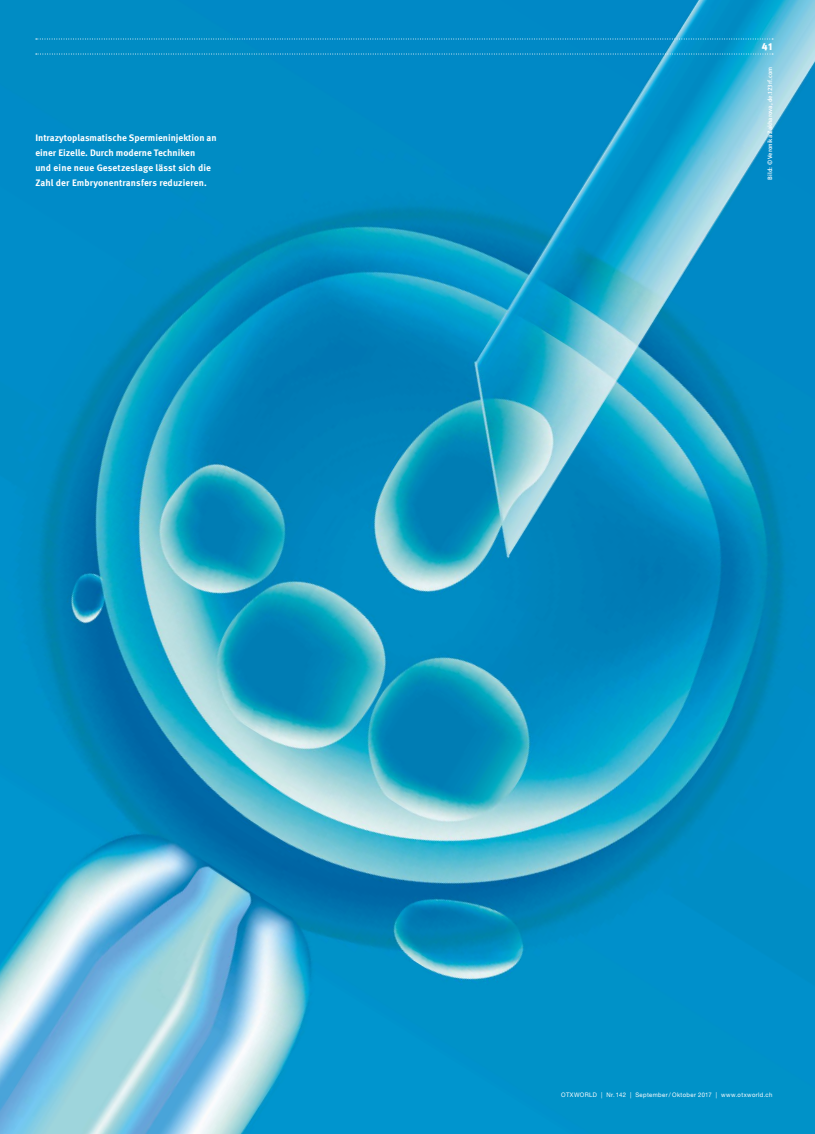
<style>
.page{position:relative;width:815px;height:1134px;background:#fff}
.page>*{position:absolute;margin:0;border:0;box-sizing:border-box;transform-origin:0 0}
.t1{font:900 10px "Meta OT";color:#fff}
.t2{font:700 9.38px/15px "Meta OT";color:#fff}
.t3{font:6.25px "Helvetica Neue LT Pro";letter-spacing:.065em;color:#fff;scale:.95 1}
.t4{font:500 6.25px "Meta OT";color:#fff}
</style>
<div class="page">
<img style="left:0;top:0;width:815px;height:1134px">
<svg style="left:36px;top:54px;width:737px;height:1px"></svg>
<svg style="left:36px;top:39px;width:737px;height:1px"></svg>
<p class="t2" style="left:35px;top:130px;width:183px">Intrazytoplasmatische Spermieninjektion an einer Eizelle. Durch moderne Techniken<br>und eine neue Gesetzeslage lässt sich die Zahl der Embryonentransfers reduzieren.</p>
<p class="t1" style="left:762px;top:41px;width:12px">41</p>
<p class="t4" style="left:766px;top:180px;width:114px;rotate:-90deg">Bild: © Veronika Zakharova, de.123rf.com</p>
<p class="t3" style="left:561px;top:1091px;width:224px">OTXWORLD | Nr. 142 | September / Oktober 2017 | www.otxworld.ch</p>
</div>
